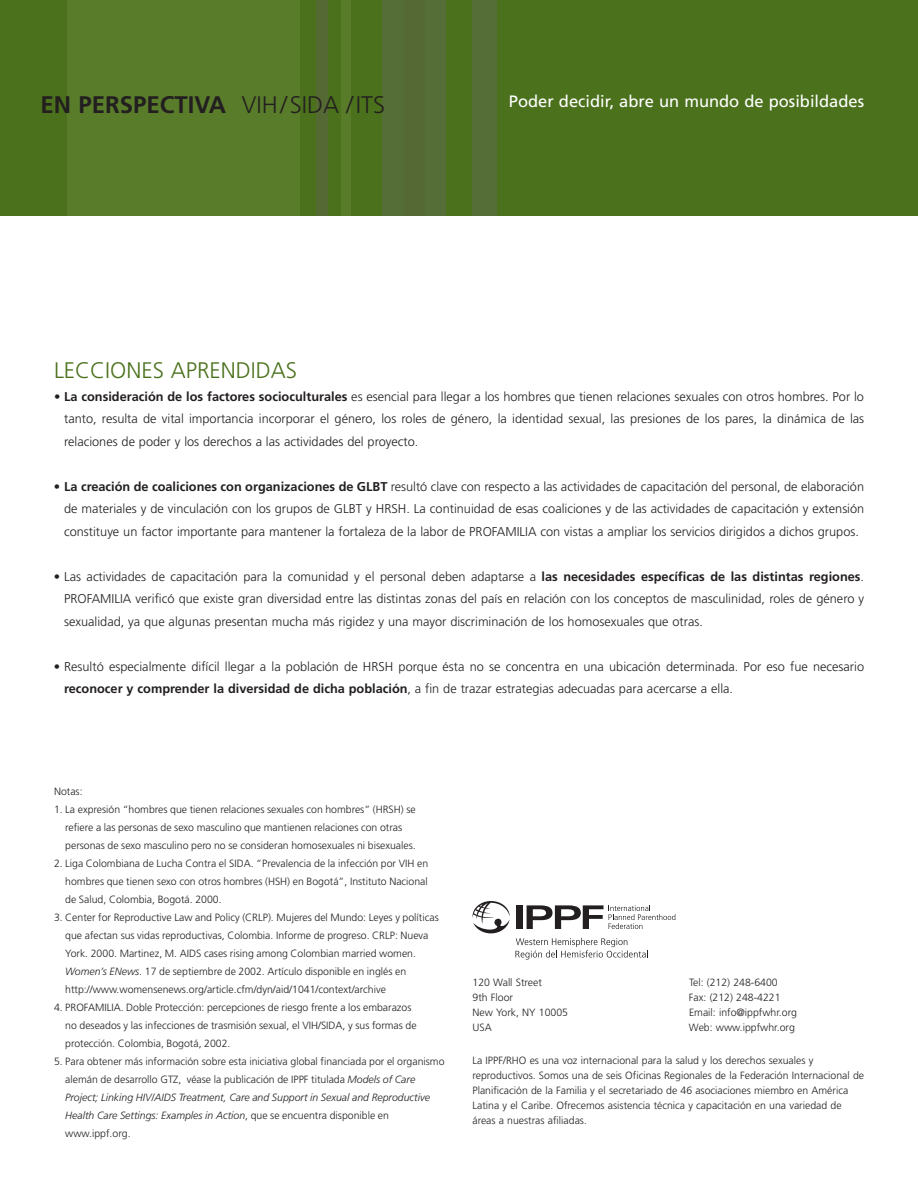
<style>
.page{position:relative;width:918px;height:1188px;background:#fff}
.page>*{position:absolute;margin:0;border:0;box-sizing:border-box;transform-origin:0 0}
.t1{font:700 24px "Frutiger";color:#231f20}
.t2{font:300 22.5px "Frutiger";color:#4b711c}
.t3{font:16.5px "Frutiger";color:#fff}
.t4{font:300 12.75px/22.5px "Frutiger";color:#231f20;text-align:justify}
.t5{font:300 10.5px/18px "Frutiger";color:#231f20}
.s1{font-weight:300}
.s2{font-weight:700}
.s3{font-style:italic}
</style>
<div class="page">
<div style="left:0;top:0;width:918px;height:216px;background:#4b711c"></div>
<div style="left:68px;top:0;width:232px;height:216px;background:#597c2a"></div>
<div style="left:382px;top:0;width:64px;height:216px;background:#556d37"></div>
<div style="left:404px;top:0;width:21px;height:216px;background:#556935"></div>
<div style="left:472px;top:0;width:25px;height:216px;background:#556d37"></div>
<div style="left:341px;top:0;width:10px;height:216px;background:#597c2a"></div>
<div style="left:316px;top:0;width:12px;height:216px;background:#556935"></div>
<svg style="left:472px;top:901px;width:203px;height:59px"></svg>
<h1 class="t1" style="left:40px;top:94px;width:346px">EN PERSPECTIVA <span class="s1">VIH/SIDA /ITS</span></h1>
<h3 class="t3" style="left:509px;top:94px;width:357px">Poder decidir, abre un mundo de posibildades</h3>
<h2 class="t2" style="left:54px;top:362px;width:245px">LECCIONES APRENDIDAS</h2>
<p class="t4" style="left:64px;top:386px;width:802px;text-indent:-10px">• <span class="s2">La consideración de los factores socioculturales</span> es esencial para llegar a los hombres que tienen relaciones sexuales con otros hombres. Por lo tanto, resulta de vital importancia incorporar el género, los roles de género, la identidad sexual, las presiones de los pares, la dinámica de las relaciones de poder y los derechos a las actividades del proyecto.</p>
<p class="t4" style="left:64px;top:476px;width:802px;text-indent:-10px">• <span class="s2">La creación de coaliciones con organizaciones de GLBT</span> resultó clave con respecto a las actividades de capacitación del personal, de elaboración de materiales y de vinculación con los grupos de GLBT y HRSH. La continuidad de esas coaliciones y de las actividades de capacitación y extensión constituye un factor importante para mantener la fortaleza de la labor de PROFAMILIA con vistas a ampliar los servicios dirigidos a dichos grupos.</p>
<p class="t4" style="left:64px;top:566px;width:802px;text-indent:-10px">• Las actividades de capacitación para la comunidad y el personal deben adaptarse a <span class="s2">las necesidades específicas de las distintas regiones</span>.<br>PROFAMILIA verificó que existe gran diversidad entre las distintas zonas del país en relación con los conceptos de masculinidad, roles de género y sexualidad, ya que algunas presentan mucha más rigidez y una mayor discriminación de los homosexuales que otras.</p>
<p class="t4" style="left:64px;top:656px;width:801px;text-indent:-10px">• Resultó especialmente difícil llegar a la población de HRSH porque ésta no se concentra en una ubicación determinada. Por eso fue necesario <span class="s2">reconocer y comprender la diversidad de dicha población</span>, a fin de trazar estrategias adecuadas para acercarse a ella.</p>
<p class="t5" style="left:54px;top:783px;width:30px">Notas:</p>
<p class="t5" style="left:65px;top:801px;width:352px;text-indent:-11px">1. La expresión “hombres que tienen relaciones sexuales con hombres” (HRSH) se refiere a las personas de sexo masculino que mantienen relaciones con otras personas de sexo masculino pero no se consideran homosexuales ni bisexuales.</p>
<p class="t5" style="left:65px;top:855px;width:364px;text-align:justify;text-indent:-11px">2. Liga Colombiana de Lucha Contra el SIDA. “Prevalencia de la infección por VIH en hombres que tienen sexo con otros hombres (HSH) en Bogotá”, Instituto Nacional de Salud, Colombia, Bogotá. 2000.</p>
<p class="t5" style="left:65px;top:909px;width:375px;text-indent:-11px">3. Center for Reproductive Law and Policy (CRLP). Mujeres del Mundo: Leyes y políticas que afectan sus vidas reproductivas, Colombia. Informe de progreso. CRLP: Nueva York. 2000. Martinez, M. AIDS cases rising among Colombian married women.<br><span class="s3">Women’s ENews</span>. 17 de septiembre de 2002. Artículo disponible en inglés en http://www.womensenews.org/article.cfm/dyn/aid/1041/context/archive</p>
<p class="t5" style="left:65px;top:999px;width:353px;text-indent:-11px">4. PROFAMILIA. Doble Protección: percepciones de riesgo frente a los embarazos no deseados y las infecciones de trasmisión sexual, el VIH/SIDA, y sus formas de protección. Colombia, Bogotá, 2002.</p>
<p class="t5" style="left:65px;top:1053px;width:381px;text-indent:-11px">5. Para obtener más información sobre esta iniciativa global financiada por el organismo alemán de desarrollo GTZ, véase la publicación de IPPF titulada <span class="s3">Models of Care Project; Linking HIV/AIDS Treatment, Care and Support in Sexual and Reproductive Health Care Settings: Examples in Action</span>, que se encuentra disponible en www.ippf.org.</p>
<p class="t5" style="left:472px;top:974px;width:71px">120 Wall Street</p>
<p class="t5" style="left:689px;top:974px;width:90px">Tel: (212) 248-6400</p>
<p class="t5" style="left:472px;top:989px;width:42px">9th Floor</p>
<p class="t5" style="left:689px;top:989px;width:93px">Fax: (212) 248-4221</p>
<p class="t5" style="left:472px;top:1004px;width:97px">New York, NY 10005</p>
<p class="t5" style="left:689px;top:1004px;width:110px">Email: info@ippfwhr.org</p>
<p class="t5" style="left:472px;top:1019px;width:21px">USA</p>
<p class="t5" style="left:689px;top:1019px;width:107px">Web: www.ippfwhr.org</p>
<p class="t5" style="left:472px;top:1053px;width:393px;line-height:15px">La IPPF/RHO es una voz internacional para la salud y los derechos sexuales y reproductivos. Somos una de seis Oficinas Regionales de la Federación Internacional de Planificación de la Familia y el secretariado de 46 asociaciones miembro en América Latina y el Caribe. Ofrecemos asistencia técnica y capacitación en una variedad de áreas a nuestras afiliadas.</p>
</div>
